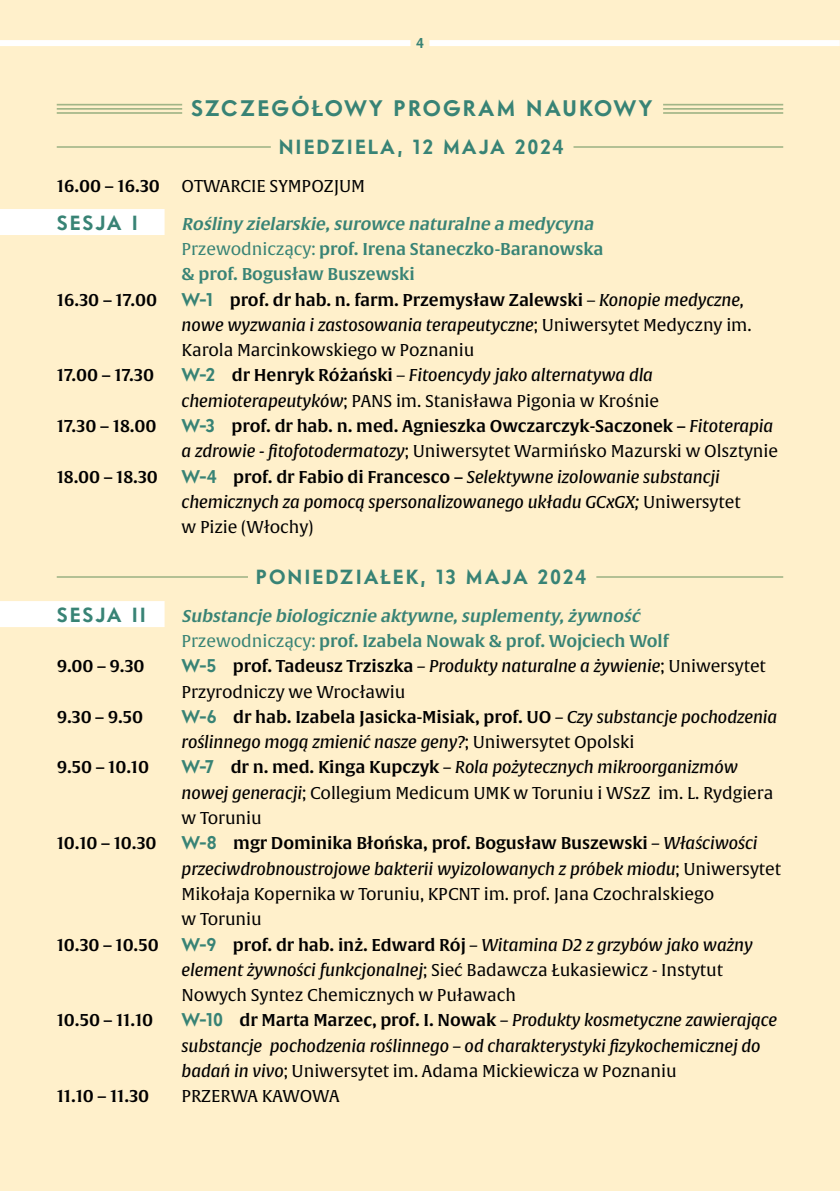
<style>
.page{position:relative;width:840px;height:1191px;background:#fff}
.page>*{position:absolute;margin:0;border:0;box-sizing:border-box;transform-origin:0 0}
.t1{font:700 22px "Intervogue";letter-spacing:.1em;color:#388375}
.t2{font:700 20px "Intervogue";letter-spacing:.1em;color:#388375}
.t3{font:italic 16.8px/25.2px "Alverata Md";letter-spacing:-.005em;color:#000}
.t4{font:16.8px/25.2px "Alverata";letter-spacing:-.005em;color:#000}
.t5{font:16.8px "Alverata Sb";letter-spacing:-.005em;color:#000}
.t6{font:16.8px/25.2px "Alverata Sb";letter-spacing:-.005em;color:#388375}
.t7{font:italic 16.8px/25.2px "Alverata Sb";color:#388375}
.t8{font:700 14px "Intervogue";color:#388375}
.s1{font-style:italic}
.s2{font-family:"Alverata"}
.s3{font-family:"Intervogue";font-weight:700;font-size:18px;color:#388375}
.s4{font-family:"Alverata Md";font-style:italic}
.s5{font-family:"Alverata";font-style:normal}
.s6{font-family:"Intervogue";font-weight:700;font-style:normal;font-size:18px;color:#388375}
.s7{font-family:"Alverata Sb";font-style:normal}
.s8{font-style:normal}
</style>
<div class="page">
<div style="left:0;top:0;width:839px;height:1191px;background:#fff0cb"></div>
<hr style="left:57px;top:104px;width:725px;height:1px;background:#a1b587">
<hr style="left:57px;top:108px;width:725px;height:2px;background:#a1b587">
<hr style="left:57px;top:112px;width:725px;height:2px;background:#a1b587">
<div style="left:182px;top:100px;width:480px;height:36px;background:#fff0cb"></div>
<hr style="left:57px;top:146px;width:725px;height:2px;background:#a1b587">
<div style="left:271px;top:138px;width:302px;height:36px;background:#fff0cb"></div>
<div style="left:0;top:209px;width:164px;height:26px;background:#fff"></div>
<hr style="left:57px;top:576px;width:725px;height:2px;background:#a1b587">
<div style="left:248px;top:568px;width:348px;height:36px;background:#fff0cb"></div>
<div style="left:0;top:601px;width:164px;height:26px;background:#fff"></div>
<div style="left:0;top:40px;width:839px;height:6px;background:#fff"></div>
<div style="left:410px;top:31px;width:19px;height:36px;background:#fff0cb"></div>
<p class="t8" style="left:416px;top:34px;width:9px">4</p>
<h1 class="t1" style="left:191px;top:94px;width:462px">SZCZEGÓŁOWY PROGRAM NAUKOWY</h1>
<p class="t2" style="left:279px;top:134px;width:286px">NIEDZIELA, 12 MAJA 2024</p>
<p class="t5" style="left:57px;top:175px;width:105px">16.00 – 16.30</p>
<p class="t4" style="left:181px;top:174px;width:185px">OTWARCIE SYMPOZJUM</p>
<p class="t2" style="left:57px;top:210px;width:82px">SESJA I</p>
<p class="t6" style="left:181px;top:211px;width:423px"><span class="s1">Rośliny zielarskie,surowce naturalne a medycyna<br></span><span class="s2">Przewodniczący:</span> prof. Irena Staneczko-Baranowska &amp; prof. Bogusław Buszewski</p>
<p class="t5" style="left:57px;top:289px;width:102px">16.30 – 17.00</p>
<p class="t5" style="left:181px;top:289px;width:563px"><span class="s3">W-1</span> prof. dr hab. n. farm. Przemysław Zalewski <span class="s2">–</span> <span class="s4">Konopie medyczne,</span></p>
<p class="t3" style="left:181px;top:313px;width:571px">nowe wyzwania i zastosowania terapeutyczne<span class="s5">; Uniwersytet Medyczny im.</span></p>
<p class="t4" style="left:181px;top:338px;width:294px">Karola Marcinkowskiego w Poznaniu</p>
<p class="t5" style="left:57px;top:365px;width:99px">17.00 – 17.30</p>
<p class="t3" style="left:181px;top:363px;width:472px"><span class="s6">W-2</span> <span class="s7">dr Henryk Różański</span> <span class="s5">–</span> Fitoencydy jako alternatywa dla</p>
<p class="t4" style="left:181px;top:389px;width:479px"><span class="s4">chemioterapeutyków</span>; PANS im. Stanisława Pigonia w Krośnie</p>
<p class="t5" style="left:57px;top:415px;width:101px">17.30 – 18.00</p>
<p class="t5" style="left:181px;top:415px;width:593px"><span class="s3">W-3</span> prof. dr hab. n. med. Agnieszka Owczarczyk-Saczonek – <span class="s4">Fitoterapia</span></p>
<p class="t4" style="left:181px;top:439px;width:597px"><span class="s4">a zdrowie - fitofotodermatozy</span>; Uniwersytet Warmińsko Mazurski w Olsztynie</p>
<p class="t5" style="left:57px;top:466px;width:103px">18.00 – 18.30</p>
<p class="t3" style="left:181px;top:464px;width:560px"><span class="s6">W-4</span> <span class="s7">prof. dr Fabio di Francesco –</span> Selektywne izolowanie substancji chemicznych za pomocą spersonalizowanego układu GCxGX; <span class="s5">Uniwersytet</span></p>
<p class="t4" style="left:181px;top:515px;width:133px">w Pizie (Włochy)</p>
<p class="t2" style="left:256px;top:564px;width:332px">PONIEDZIAŁEK, 13 MAJA 2024</p>
<p class="t2" style="left:57px;top:602px;width:91px">SESJA II</p>
<p class="t7" style="left:181px;top:603px;width:488px">Substancje biologicznie aktywne,suplementy,żywność<br><span class="s5">Przewodniczący:</span> <span class="s8">prof. Izabela Nowak &amp; prof. Wojciech Wolf</span></p>
<p class="t5" style="left:57px;top:656px;width:89px">9.00 – 9.30</p>
<p class="t3" style="left:181px;top:654px;width:585px"><span class="s6">W-5</span> <span class="s7">prof. Tadeusz Trziszka</span> – Produkty naturalne a żywienie<span class="s5">; Uniwersytet</span></p>
<p class="t4" style="left:181px;top:679px;width:225px">Przyrodniczy we Wrocławiu</p>
<p class="t5" style="left:57px;top:706px;width:88px">9.30 – 9.50</p>
<p class="t5" style="left:181px;top:706px;width:597px"><span class="s3">W-6</span> dr hab. Izabela Jasicka-Misiak, prof. UO <span class="s4">– Czy substancje pochodzenia</span></p>
<p class="t3" style="left:181px;top:730px;width:454px">roślinnego mogą zmienić nasze geny?<span class="s5">; Uniwersytet Opolski</span></p>
<p class="t5" style="left:57px;top:757px;width:94px">9.50 – 10.10</p>
<p class="t3" style="left:181px;top:755px;width:557px"><span class="s6">W-7</span> <span class="s7">dr n. med. Kinga Kupczyk</span> – Rola pożytecznych mikroorganizmów</p>
<p class="t4" style="left:181px;top:780px;width:593px"><span class="s4">nowej generacji</span>; Collegium Medicum UMK w Toruniu i WSzZ im. L. Rydgiera w Toruniu</p>
<p class="t5" style="left:57px;top:833px;width:101px">10.10 – 10.30</p>
<p class="t5" style="left:181px;top:833px;width:577px"><span class="s3">W-8</span> mgr Dominika Błońska, prof. Bogusław Buszewski <span class="s4">– Właściwości</span></p>
<p class="t3" style="left:181px;top:856px;width:600px">przeciwdrobnoustrojowe bakterii wyizolowanych z próbek miodu<span class="s5">; Uniwersytet</span></p>
<p class="t4" style="left:181px;top:882px;width:534px">Mikołaja Kopernika w Toruniu, KPCNT im. prof. Jana Czochralskiego w Toruniu</p>
<p class="t5" style="left:57px;top:934px;width:104px">10.30 – 10.50</p>
<p class="t3" style="left:181px;top:932px;width:572px"><span class="s6">W-9</span> <span class="s7">prof. dr hab. inż. Edward Rój</span> – Witamina D2 z grzybów jako ważny</p>
<p class="t4" style="left:181px;top:957px;width:542px"><span class="s4">element żywności funkcjonalnej</span>; Sieć Badawcza Łukasiewicz - Instytut<br>Nowych Syntez Chemicznych w Puławach</p>
<p class="t5" style="left:57px;top:1010px;width:98px">10.50 – 11.10</p>
<p class="t3" style="left:181px;top:1008px;width:597px"><span class="s6">W-10</span> <span class="s7">dr Marta Marzec, prof. I. Nowak</span> – Produkty kosmetyczne zawierające substancje pochodzenia roślinnego – od charakterystyki fizykochemicznej do</p>
<p class="t4" style="left:181px;top:1059px;width:496px"><span class="s4">badań in vivo</span>; Uniwersytet im. Adama Mickiewicza w Poznaniu</p>
<p class="t5" style="left:57px;top:1086px;width:94px">11.10 – 11.30</p>
<p class="t4" style="left:181px;top:1084px;width:159px">PRZERWA KAWOWA</p>
</div>
